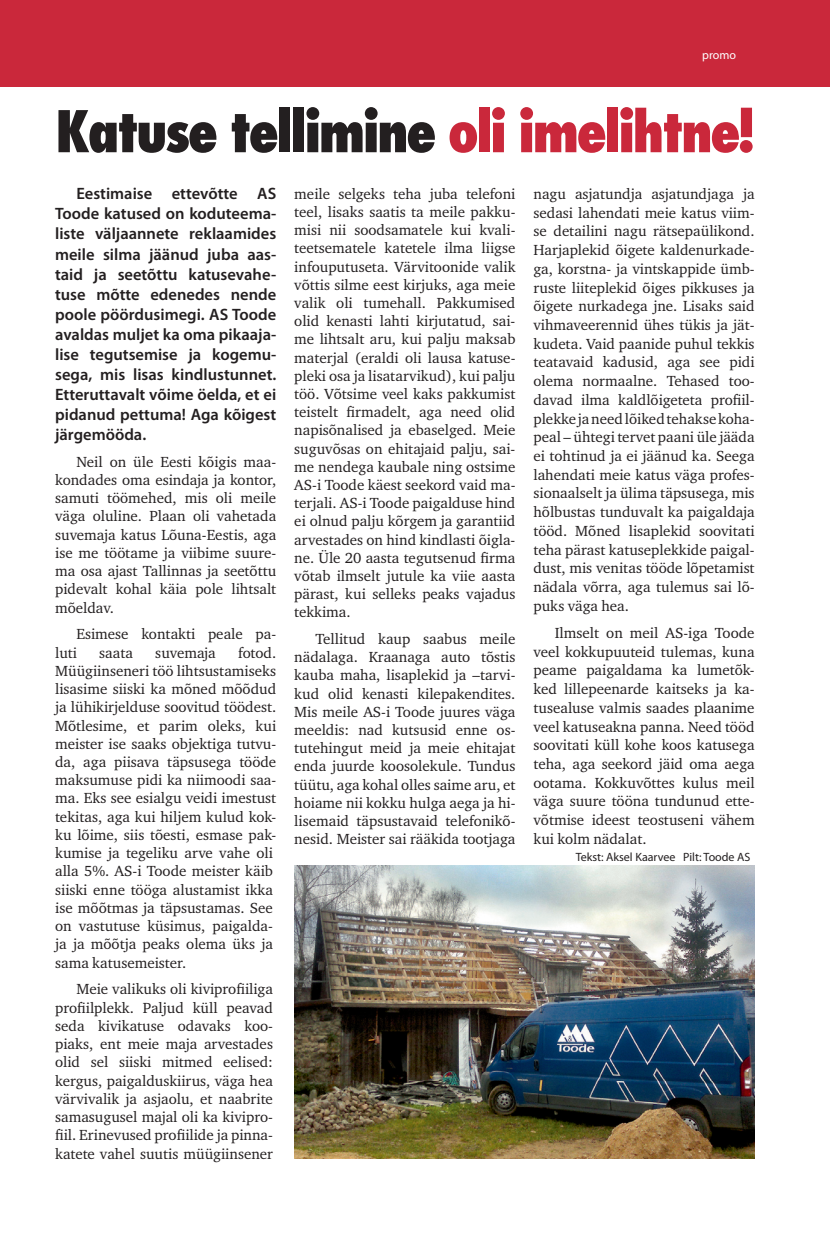
<style>
.page{position:relative;width:830px;height:1234px;background:#fff}
.page>*{position:absolute;margin:0;border:0;box-sizing:border-box;transform-origin:0 0}
.t1{font:800 condensed 55.8px "Futura Std";letter-spacing:-.05em;color:#231f20}
.t2{font:600 16.5px/20.1px "Myriad Pro";color:#231f20;text-align:justify}
.t3{font:15px/18.1px "Charter ITC";color:#231f20;text-align:justify}
.t4{font:12px "Myriad Pro";color:#231f20}
.t5{font:12px "Myriad Pro";color:#fff}
.s1{color:#ca283b}
</style>
<div class="page">
<div style="left:0;top:0;width:829px;height:87px;background:#ca283b"></div>
<img style="left:294px;top:865px;width:460px;height:293px">
<p class="t5" style="left:702px;top:49px;width:35px">promo</p>
<h1 class="t1" style="left:55px;top:96px;width:700px">Katuse tellimine <span class="s1">oli imelihtne!</span></h1>
<p class="t2" style="left:55px;top:184px;width:222px;text-indent:21px">Eestimaise ettevõtte AS Toode katused on koduteema&shy;liste väljaannete reklaamides meile silma jäänud juba aas&shy;taid ja seetõttu katusevahe&shy;tuse mõtte edenedes nende poole pöördusimegi. AS Toode avaldas muljet ka oma pikaaja&shy;lise tegutsemise ja kogemu&shy;sega, mis lisas kindlustunnet.<br>Etteruttavalt võime öelda, et ei pidanud pettuma! Aga kõigest järgemööda.</p>
<p class="t3" style="left:55px;top:452px;width:222px;text-indent:21px">Neil on üle Eesti kõigis maa&shy;kondades oma esindaja ja kontor, samuti töömehed, mis oli meile väga oluline. Plaan oli vahetada suvemaja katus Lõuna-Eestis, aga ise me töötame ja viibime suure&shy;ma osa ajast Tallinnas ja seetõttu pidevalt kohal käia pole lihtsalt mõeldav.</p>
<p class="t3" style="left:55px;top:624px;width:222px;text-indent:21px">Esimese kontakti peale pa&shy;luti</p>
<p class="t3" style="left:55px;top:642px;width:222px;text-align:left;text-indent:183px">fotod.<br>Müügiinseneri töö lihtsustamiseks lisasime siiski ka mõned mõõdud ja lühikirjelduse soovitud töödest.<br>Mõtlesime, et parim oleks, kui meister ise saaks objektiga tutvu&shy;da, aga piisava täpsusega tööde maksumuse pidi ka niimoodi saa&shy;ma. Eks see esialgu veidi imestust tekitas, aga kui hiljem kulud kok&shy;ku lõime, siis tõesti, esmase pak&shy;kumise ja tegeliku arve vahe oli alla 5%. AS-i Toode meister käib siiski enne tööga alustamist ikka ise mõõtmas ja täpsustamas. See on vastutuse küsimus, paigalda&shy;ja ja mõõtja peaks olema üks ja sama katusemeister.</p>
<p class="t3" style="left:55px;top:979px;width:219px;text-indent:21px">Meie valikuks oli kiviprofiiliga profiilplekk. Paljud küll peavad seda kivikatuse odavaks koo&shy;piaks, ent meie maja arvestades olid sel siiski mitmed eelised: kergus, paigalduskiirus, väga hea värvivalik ja asjaolu, et naabrite samasugusel majal oli ka kivipro&shy;fiil. Erinevused profiilide ja pinna&shy;katete vahel suutis müügiinsener</p>
<p class="t3" style="left:99px;top:643px;width:35px">saata</p>
<p class="t3" style="left:155px;top:643px;width:62px">suvemaja</p>
<p class="t3" style="left:294px;top:184px;width:222px">meile selgeks teha juba telefoni teel, lisaks saatis ta meile pakku&shy;misi nii soodsamatele kui kvali&shy;teetsematele katetele ilma liigse infouputuseta. Värvitoonide valik võttis silme eest kirjuks, aga meie valik oli tumehall. Pakkumised olid kenasti lahti kirjutatud, sai&shy;me lihtsalt aru, kui palju maksab materjal (eraldi oli lausa katuse&shy;pleki osa ja lisatarvikud), kui palju töö. Võtsime veel kaks pakkumist teistelt firmadelt, aga need olid napisõnalised ja ebaselged. Meie suguvõsas on ehitajaid palju, sai&shy;me nendega kaubale ning ostsime AS-i Toode käest seekord vaid ma&shy;terjali. AS-i Toode paigalduse hind ei olnud palju kõrgem ja garantiid arvestades on hind kindlasti õigla&shy;ne. Üle 20 aasta tegutsenud firma võtab ilmselt jutule ka viie aasta pärast, kui selleks peaks vajadus tekkima.</p>
<p class="t3" style="left:294px;top:629px;width:222px;text-indent:21px">Tellitud kaup saabus meile nädalaga. Kraanaga auto tõstis kauba maha, lisaplekid ja –tarvi&shy;kud olid kenasti kilepakendites.<br>Mis meile AS-i Toode juures väga meeldis: nad kutsusid enne os&shy;tutehingut meid ja meie ehitajat enda juurde koosolekule. Tundus tüütu, aga kohal olles saime aru, et hoiame nii kokku hulga aega ja hi&shy;lisemaid täpsustavaid telefonikõ&shy;nesid. Meister sai rääkida tootjaga</p>
<p class="t3" style="left:533px;top:184px;width:222px;line-height:18.8px">nagu asjatundja asjatundjaga ja sedasi lahendati meie katus viim&shy;se detailini nagu rätsepaülikond.<br>Harjaplekid õigete kaldenurkade&shy;ga, korstna- ja vintskappide ümb&shy;ruste liiteplekid õiges pikkuses ja õigete nurkadega jne. Lisaks said vihmaveerennid ühes tükis ja jät&shy;kudeta. Vaid paanide puhul tekkis teatavaid kadusid, aga see pidi olema normaalne. Tehased too&shy;davad ilma kaldlõigeteta profiil&shy;plekke ja need lõiked tehakse koha&shy;peal – ühtegi tervet paani üle jääda ei tohtinud ja ei jäänud ka. Seega lahendati meie katus väga profes&shy;sionaalselt ja ülima täpsusega, mis hõlbustas tunduvalt ka paigaldaja tööd. Mõned lisaplekid soovitati teha pärast katuseplekkide paigal&shy;dust, mis venitas tööde lõpetamist nädala võrra, aga tulemus sai lõ&shy;puks väga hea.</p>
<p class="t3" style="left:533px;top:623px;width:222px;line-height:18.8px;text-indent:21px">Ilmselt on meil AS-iga Toode veel kokkupuuteid tulemas, kuna peame paigaldama ka lumetõk&shy;ked lillepeenarde kaitseks ja ka&shy;tusealuse valmis saades plaanime veel katuseakna panna. Need tööd soovitati küll kohe koos katusega teha, aga seekord jäid oma aega ootama. Kokkuvõttes kulus meil väga suure tööna tundunud ette&shy;võtmise ideest teostuseni vähem kui kolm nädalat.</p>
<p class="t4" style="left:575px;top:850px;width:176px">Tekst: Aksel Kaarvee Pilt: Toode AS</p>
</div>
